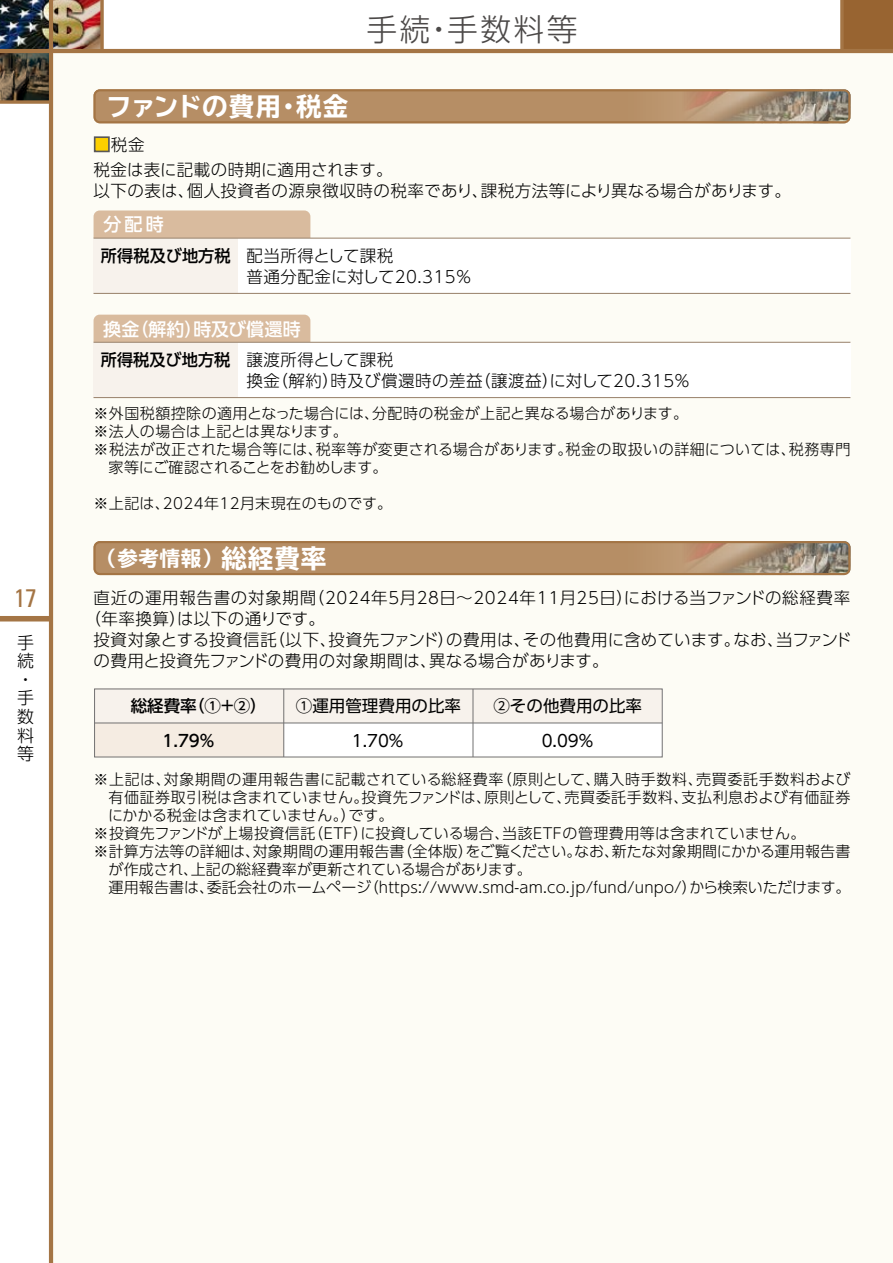
<style>
.page{position:relative;width:893px;height:1263px;background:#fff}
.page>*{position:absolute;margin:0;border:0;box-sizing:border-box;transform-origin:0 0}
.t1{font:300 30.75px "UD Shin Go Pro";letter-spacing:.08em;color:#4c4948}
.t2{font:700 expanded 25.5px "TBUD Go Std";color:#fff}
.t3{font:condensed 25.5px "Univers";color:#a47545}
.t4{font:700 expanded 20.4px "TBUD Go Std";color:#fff}
.t5{font:500 18px "UD Shin Go Pro";letter-spacing:.01em;color:#fff}
.t6{font:300 16.95px/18.6px "UD Shin Go Pro";color:#000}
.t7{font:300 16.5px/21px "UD Shin Go Pro";letter-spacing:.03em;color:#000}
.t8{font:16.5px "UD Shin Go Pro";color:#000}
.t9{font:500 16.5px "UD Shin Go Pro";color:#000}
.t10{font:300 15px "UD Shin Go Pro";letter-spacing:.01em;color:#000}
.t11{font:300 15px "UD Shin Go Pro";letter-spacing:.03em;color:#000}
.t12{font:300 15px "UD Shin Go Pro";letter-spacing:.035em;color:#000}
.t13{font:300 15px "UD Shin Go Pro";letter-spacing:.045em;color:#000}
.t14{font:300 15px "UD Shin Go Pro";letter-spacing:-.01em;color:#000}
.s1{color:#fdd000}
.s2{font-weight:500}
.s3{font-size:25.5px}
</style>
<div class="page">
<img style="left:0;top:0;width:49px;height:49px">
<img style="left:53px;top:0;width:47px;height:49px">
<svg style="left:0;top:53px;width:49px;height:47px;background:#4a4133"></svg>
<div style="left:51px;top:49px;width:842px;height:1214px;background:#fdfcf5"></div>
<div style="left:842px;top:0;width:51px;height:51px;background:#986431"></div>
<hr style="left:892px;top:0;width:1px;height:51px;background:#cfb497">
<svg style="left:840px;top:0;width:4px;height:49px"></svg>
<div style="left:0;top:616px;width:51px;height:5px;background:#a47545"></div>
<hr style="left:49px;top:0;width:4px;height:1263px;background:#a47545">
<hr style="left:0;top:49px;width:893px;height:4px;background:#a47545">
<svg style="left:0;top:100px;width:49px;height:4px"></svg>
<svg style="left:100px;top:0;width:4px;height:49px"></svg>
<svg style="left:94px;top:89px;width:756px;height:34px;background:#b18c66"></svg>
<svg style="left:94px;top:541px;width:756px;height:34px;background:#b18c66"></svg>
<div style="left:94px;top:210px;width:216px;height:34px;background:#d9bb9e;border-radius:6px"></div>
<div style="left:94px;top:238px;width:756px;height:55px;background:#fff"></div>
<div style="left:94px;top:238px;width:144px;height:55px;background:#f7f2ec"></div>
<hr style="left:94px;top:293px;width:756px;height:1px;background:#9d8771">
<hr style="left:94px;top:238px;width:756px;height:1px;background:#9d8771">
<div style="left:94px;top:136px;width:16px;height:16px;border:2px solid #595757"></div>
<div style="left:94px;top:315px;width:216px;height:34px;background:#d9bb9e;border-radius:6px"></div>
<div style="left:94px;top:342px;width:756px;height:56px;background:#fff"></div>
<div style="left:94px;top:342px;width:144px;height:56px;background:#f7f2ec"></div>
<hr style="left:94px;top:397px;width:756px;height:1px;background:#9d8771">
<hr style="left:94px;top:342px;width:756px;height:1px;background:#9d8771">
<div style="left:95px;top:689px;width:189px;height:68px;background:#f5ece2"></div>
<div style="left:284px;top:689px;width:378px;height:68px;background:#fff"></div>
<div style="left:95px;top:689px;width:567px;height:34px;background:#f7f2ec"></div>
<hr style="left:95px;top:723px;width:567px;height:1px;background:#727171">
<hr style="left:283px;top:689px;width:1px;height:68px;background:#727171">
<hr style="left:473px;top:689px;width:1px;height:68px;background:#727171">
<h2 class="t3" style="left:14px;top:582px;width:24px">17</h2>
<p class="t6" style="left:17px;top:632px;width:18px">手続・手数料等</p>
<h1 class="t1" style="left:366px;top:4px;width:213px">手続・手数料等</h1>
<h2 class="t2" style="left:106px;top:92px;width:244px">ファンドの費用・税金</h2>
<p class="t7" style="left:94px;top:133px;width:53px"><span class="s1">■</span>税金</p>
<p class="t7" style="left:94px;top:159px;width:699px">税金は表に記載の時期に適用されます。<br>以下の表は、個人投資者の源泉徴収時の税率であり、課税方法等により異なる場合があります。</p>
<p class="t5" style="left:103px;top:210px;width:62px">分配時</p>
<p class="t7" style="left:247px;top:244px;width:227px;text-indent:-146px"><span class="s2">所得税及び地方税</span> 配当所得として課税<br>普通分配金に対して20.315％</p>
<p class="t5" style="left:103px;top:314px;width:199px">換金（解約）時及び償還時</p>
<p class="t7" style="left:247px;top:348px;width:445px;text-indent:-146px"><span class="s2">所得税及び地方税</span> 譲渡所得として課税<br>換金（解約）時及び償還時の差益（譲渡益）に対して20.315％</p>
<p class="t11" style="left:94px;top:401px;width:596px">※外国税額控除の適用となった場合には、分配時の税金が上記と異なる場合があります。</p>
<p class="t10" style="left:94px;top:419px;width:256px">※法人の場合は上記とは異なります。</p>
<p class="t12" style="left:94px;top:437px;width:758px">※税法が改正された場合等には、税率等が変更される場合があります。税金の取扱いの詳細については、税務専門</p>
<p class="t14" style="left:109px;top:455px;width:280px">家等にご確認されることをお勧めします。</p>
<p class="t11" style="left:94px;top:491px;width:300px">※上記は、2024年12月末現在のものです。</p>
<p class="t4" style="left:96px;top:547px;width:232px">（参考情報）<span class="s3">総経費率</span></p>
<p class="t7" style="left:94px;top:586px;width:758px">直近の運用報告書の対象期間（2024年5月28日～2024年11月25日）における当ファンドの総経費率</p>
<p class="t7" style="left:85px;top:607px;width:242px">（年率換算）は以下の通りです。</p>
<p class="t7" style="left:94px;top:628px;width:760px">投資対象とする投資信託（以下、投資先ファンド）の費用は、その他費用に含めています。なお、当ファンド</p>
<p class="t7" style="left:94px;top:649px;width:517px">の費用と投資先ファンドの費用の対象期間は、異なる場合があります。</p>
<p class="t9" style="left:131px;top:692px;width:137px">総経費率（①+②）</p>
<p class="t8" style="left:296px;top:692px;width:167px">①運用管理費用の比率</p>
<p class="t8" style="left:493px;top:692px;width:150px">②その他費用の比率</p>
<p class="t9" style="left:162px;top:727px;width:53px">1.79%</p>
<p class="t8" style="left:352px;top:727px;width:53px">1.70%</p>
<p class="t8" style="left:542px;top:727px;width:53px">0.09%</p>
<p class="t13" style="left:94px;top:767px;width:758px">※上記は、対象期間の運用報告書に記載されている総経費率（原則として、購入時手数料、売買委託手数料および</p>
<p class="t12" style="left:109px;top:785px;width:743px">有価証券取引税は含まれていません。投資先ファンドは、原則として、売買委託手数料、支払利息および有価証券</p>
<p class="t10" style="left:108px;top:803px;width:287px">にかかる税金は含まれていません。）です。</p>
<p class="t11" style="left:94px;top:821px;width:713px">※投資先ファンドが上場投資信託（ETF）に投資している場合、当該ETFの管理費用等は含まれていません。</p>
<p class="t10" style="left:94px;top:839px;width:758px">※計算方法等の詳細は、対象期間の運用報告書（全体版）をご覧ください。なお、新たな対象期間にかかる運用報告書</p>
<p class="t10" style="left:109px;top:857px;width:425px">が作成され、上記の総経費率が更新されている場合があります。</p>
<p class="t10" style="left:109px;top:875px;width:744px">運用報告書は、委託会社のホームページ（https://www.smd-am.co.jp/fund/unpo/）から検索いただけます。</p>
</div>
